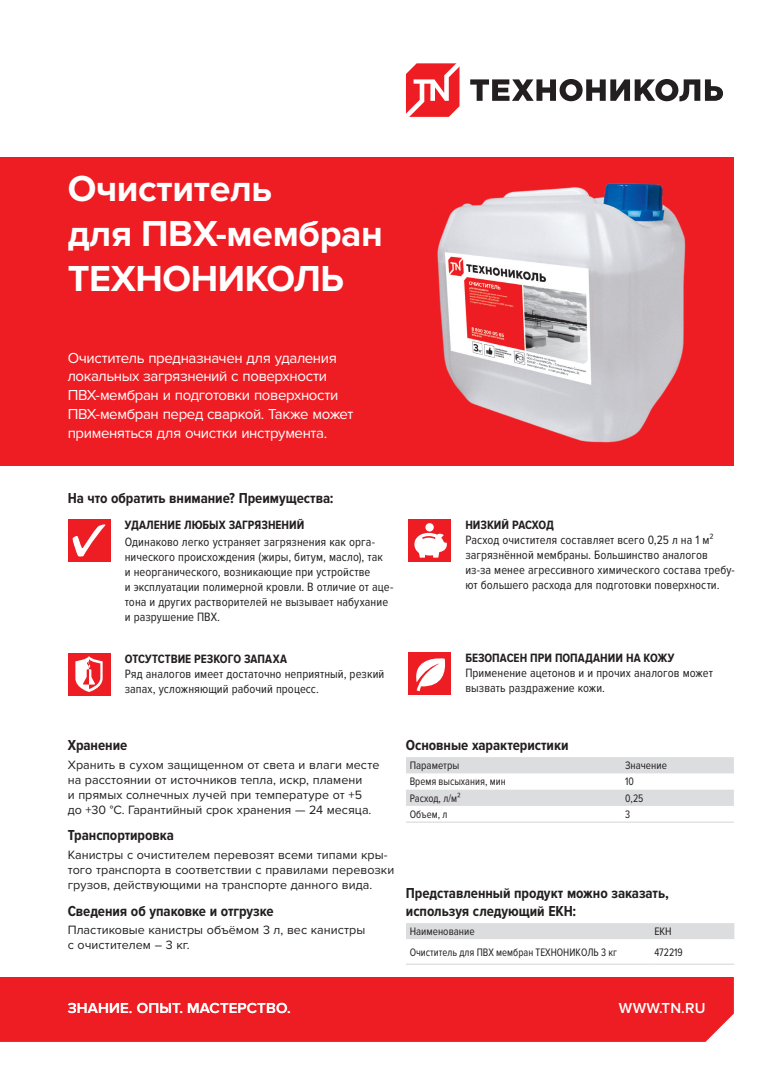
<style>
.page{position:relative;width:780px;height:1088px;background:#fff}
.page>*{position:absolute;margin:0;border:0;box-sizing:border-box;transform-origin:0 0}
.t1{font:700 37.5px/45px "Proxima Nova";letter-spacing:-.01em;color:#fff}
.t2{font:15px/18.8px "Proxima Nova";letter-spacing:-.025em;color:#fff}
.t3{font:700 15px/18px "Proxima Nova Cond";letter-spacing:-.005em;color:#231f20}
.t4{font:600 15px "Proxima Nova";letter-spacing:.01em;color:#fff}
.t5{font:12.5px/15px "Proxima Nova Cond";letter-spacing:.005em;color:#231f20}
.t6{font:12.5px/15px "Proxima Nova";letter-spacing:.005em;color:#231f20}
.t7{font:700 12.5px "Proxima Nova Cond";color:#231f20}
.t8{font:11.25px "Proxima Nova Cond";color:#231f20;scale:.95 1}
.t9{font:11.25px "Proxima Nova Cond";color:#231f20}
</style>
<div class="page">
<div style="left:0;top:977px;width:733px;height:65px;background:#ee1d23"></div>
<div style="left:0;top:157px;width:733px;height:308px;background:#ee1d23"></div>
<svg style="left:406px;top:63px;width:53px;height:54px"></svg>
<svg style="left:470px;top:79px;width:253px;height:22px"></svg>
<svg style="left:406px;top:757px;width:327px;height:49px"></svg>
<hr style="left:406px;top:821px;width:215px;height:2px;background:#dcdddf">
<hr style="left:621px;top:821px;width:112px;height:2px;background:#dcdddf">
<div style="left:406px;top:923px;width:328px;height:16px;background:#dcdddf"></div>
<hr style="left:406px;top:963px;width:244px;height:2px;background:#dcdddf">
<hr style="left:650px;top:963px;width:84px;height:2px;background:#dcdddf">
<div style="left:68px;top:519px;width:42px;height:43px;background:#ee1d23"></div>
<svg style="left:73px;top:524px;width:32px;height:32px"></svg>
<div style="left:68px;top:653px;width:42px;height:42px;background:#ee1d23"></div>
<svg style="left:75px;top:656px;width:28px;height:36px"></svg>
<div style="left:408px;top:519px;width:43px;height:43px;background:#ee1d23"></div>
<div style="left:425px;top:523px;width:9px;height:8px;background:#fff;border-radius:50%"></div>
<svg style="left:414px;top:533px;width:33px;height:25px"></svg>
<div style="left:408px;top:652px;width:43px;height:43px;background:#ee1d23"></div>
<svg style="left:416px;top:658px;width:29px;height:33px"></svg>
<img style="left:415px;top:183px;width:301px;height:283px">
<h1 class="t1" style="left:68px;top:167px;width:317px">Очиститель<br>для ПВХ-мембран<br>ТЕХНОНИКОЛЬ</h1>
<p class="t2" style="left:68px;top:348px;width:287px">Очиститель предназначен для удаления локальных загрязнений с поверхности ПВХ-мембран и подготовки поверхности ПВХ-мембран перед сваркой. Также может применяться для очистки инструмента.</p>
<p class="t3" style="left:68px;top:489px;width:267px">На что обратить внимание? Преимущества:</p>
<p class="t7" style="left:125px;top:518px;width:181px">УДАЛЕНИЕ ЛЮБЫХ ЗАГРЯЗНЕНИЙ</p>
<p class="t5" style="left:125px;top:534px;width:270px">Одинаково легко устраняет загрязнения как орга&shy;нического происхождения (жиры, битум, масло), так<br>и неорганического, возникающие при устройстве<br>и эксплуатации полимерной кровли. В отличие от аце&shy;тона и других растворителей не вызывает набухание и разрушение ПВХ.</p>
<p class="t7" style="left:125px;top:651px;width:164px">ОТСУТСТВИЕ РЕЗКОГО ЗАПАХА</p>
<p class="t5" style="left:125px;top:666px;width:261px">Ряд аналогов имеет достаточно неприятный, резкий запах, усложняющий рабочий процесс.</p>
<p class="t7" style="left:465px;top:518px;width:90px">НИЗКИЙ РАСХОД</p>
<p class="t5" style="left:465px;top:533px;width:271px">Расход очистителя составляет всего 0,25 л на 1 м² загрязнённой мембраны. Большинство аналогов из-за менее агрессивного химического состава требу&shy;ют большего расхода для подготовки поверхности.</p>
<p class="t7" style="left:465px;top:651px;width:211px">БЕЗОПАСЕН ПРИ ПОПАДАНИИ НА КОЖУ</p>
<p class="t5" style="left:465px;top:666px;width:249px">Применение ацетонов и и прочих аналогов может вызвать раздражение кожи.</p>
<p class="t3" style="left:68px;top:736px;width:61px">Хранение</p>
<p class="t6" style="left:68px;top:757px;width:313px">Хранить в сухом защищенном от света и влаги месте на расстоянии от источников тепла, искр, пламени<br>и прямых солнечных лучей при температуре от +5<br>до +30 °С. Гарантийный срок хранения — 24 месяца.</p>
<p class="t3" style="left:68px;top:827px;width:108px">Транспортировка</p>
<p class="t6" style="left:68px;top:847px;width:328px">Канистры с очистителем перевозят всеми типами кры&shy;того транспорта в соответствии с правилами перевозки грузов, действующими на транспорте данного вида.</p>
<p class="t3" style="left:68px;top:902px;width:207px">Сведения об упаковке и отгрузке</p>
<p class="t6" style="left:68px;top:923px;width:299px">Пластиковые канистры объёмом 3 л, вес канистры с очистителем – 3 кг.</p>
<p class="t3" style="left:406px;top:736px;width:164px">Основные характеристики</p>
<p class="t9" style="left:409px;top:759px;width:51px">Параметры</p>
<p class="t9" style="left:625px;top:759px;width:43px">Значение</p>
<p class="t8" style="left:409px;top:775px;width:103px">Время высыхания, мин</p>
<p class="t8" style="left:625px;top:775px;width:11px">10</p>
<p class="t8" style="left:409px;top:791px;width:55px">Расход, л/м²</p>
<p class="t8" style="left:625px;top:791px;width:21px">0,25</p>
<p class="t8" style="left:409px;top:808px;width:41px">Объем, л</p>
<p class="t8" style="left:625px;top:808px;width:7px">3</p>
<p class="t3" style="left:406px;top:884px;width:264px">Представленный продукт можно заказать, используя следующий ЕКН:</p>
<p class="t9" style="left:409px;top:925px;width:66px">Наименование</p>
<p class="t9" style="left:654px;top:925px;width:19px">ЕКН</p>
<p class="t8" style="left:409px;top:945px;width:220px">Очиститель для ПВХ мембран ТЕХНОНИКОЛЬ 3 кг</p>
<p class="t8" style="left:654px;top:945px;width:32px">472219</p>
<p class="t4" style="left:68px;top:999px;width:225px">ЗНАНИЕ. ОПЫТ. МАСТЕРСТВО.</p>
<p class="t4" style="left:619px;top:999px;width:88px">WWW.TN.RU</p>
</div>
